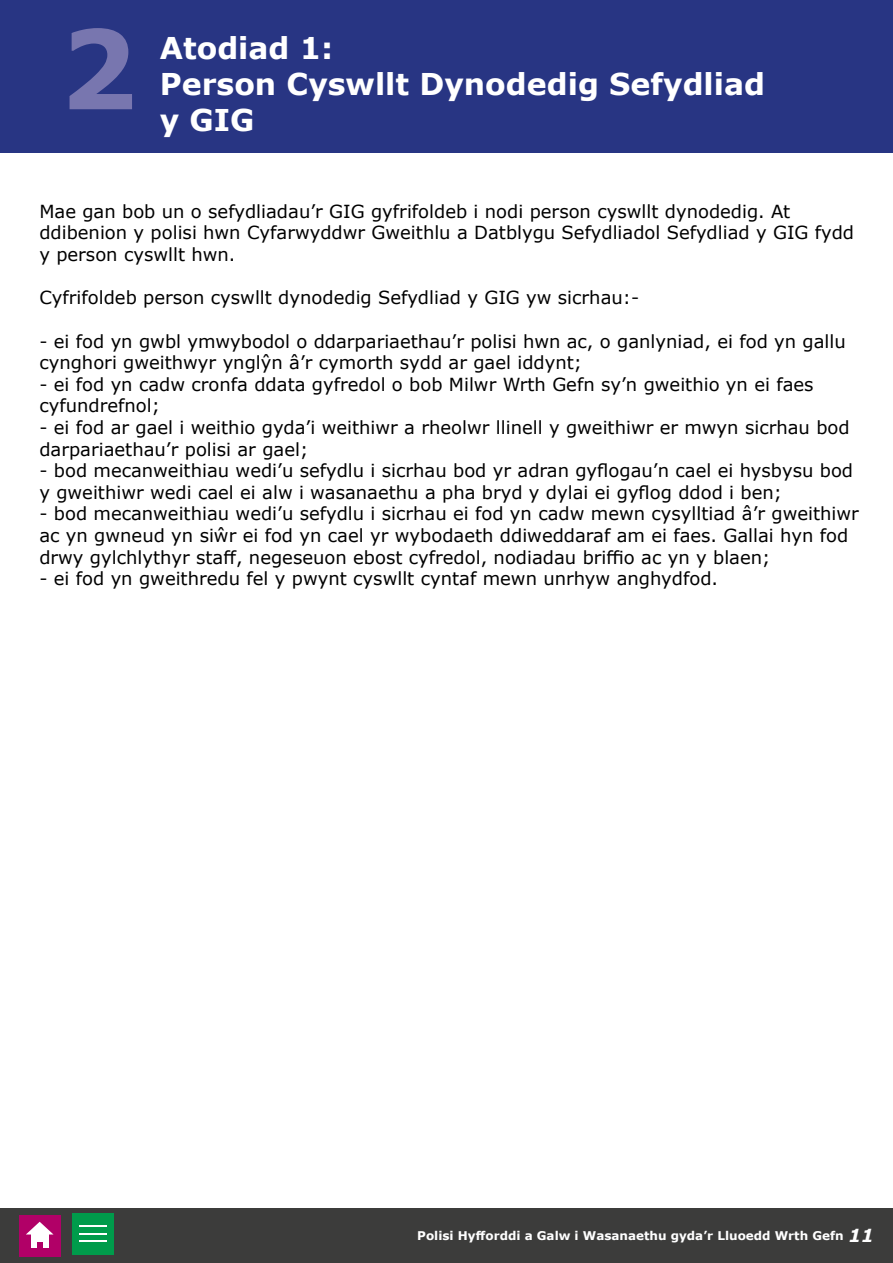
<style>
.page{position:relative;width:893px;height:1263px;background:#fff}
.page>*{position:absolute;margin:0;border:0;box-sizing:border-box;transform-origin:0 0}
.t1{font:700 109.5px "Verdana";color:#7876af}
.t2{font:700 30px/36px "Verdana";color:#fff}
.t3{font:18px/21.6px "Verdana";color:#000}
.t4{font:700 12px "Verdana";color:#fff}
.s1{font-style:italic;font-size:18px}
</style>
<div class="page">
<div style="left:0;top:1208px;width:893px;height:55px;background:#3c3c3b"></div>
<div style="left:0;top:0;width:893px;height:152px;background:#283583"></div>
<div style="left:19px;top:1215px;width:41px;height:41px;background:#b10067"></div>
<div style="left:31px;top:1234px;width:17px;height:14px;background:#fff"></div>
<svg style="left:26px;top:1222px;width:27px;height:12px"></svg>
<svg style="left:37px;top:1242px;width:5px;height:6px"></svg>
<div style="left:72px;top:1213px;width:42px;height:41px;background:#009b4b"></div>
<svg style="left:79px;top:1226px;width:28px;height:1px"></svg>
<svg style="left:79px;top:1233px;width:28px;height:1px"></svg>
<svg style="left:79px;top:1241px;width:28px;height:1px"></svg>
<h1 class="t1" style="left:60px;top:-8px;width:79px">2</h1>
<h2 class="t2" style="left:160px;top:29px;width:607px">Atodiad 1:<br>Person Cyswllt Dynodedig Sefydliad y GIG</h2>
<p class="t3" style="left:39px;top:200px;width:816px">Mae gan bob un o sefydliadau’r GIG gyfrifoldeb i nodi person cyswllt dynodedig. At ddibenion y polisi hwn Cyfarwyddwr Gweithlu a Datblygu Sefydliadol Sefydliad y GIG fydd y person cyswllt hwn.</p>
<p class="t3" style="left:39px;top:287px;width:601px">Cyfrifoldeb person cyswllt dynodedig Sefydliad y GIG yw sicrhau:-</p>
<p class="t3" style="left:39px;top:330px;width:808px">- ei fod yn gwbl ymwybodol o ddarpariaethau’r polisi hwn ac, o ganlyniad, ei fod yn gallu cynghori gweithwyr ynglŷn â’r cymorth sydd ar gael iddynt;</p>
<p class="t3" style="left:39px;top:373px;width:776px">- ei fod yn cadw cronfa ddata gyfredol o bob Milwr Wrth Gefn sy’n gweithio yn ei faes cyfundrefnol;</p>
<p class="t3" style="left:39px;top:416px;width:812px">- ei fod ar gael i weithio gyda’i weithiwr a rheolwr llinell y gweithiwr er mwyn sicrhau bod darpariaethau’r polisi ar gael;</p>
<p class="t3" style="left:39px;top:460px;width:815px">- bod mecanweithiau wedi’u sefydlu i sicrhau bod yr adran gyflogau’n cael ei hysbysu bod y gweithiwr wedi cael ei alw i wasanaethu a pha bryd y dylai ei gyflog ddod i ben;</p>
<p class="t3" style="left:39px;top:503px;width:821px">- bod mecanweithiau wedi’u sefydlu i sicrhau ei fod yn cadw mewn cysylltiad â’r gweithiwr ac yn gwneud yn siŵr ei fod yn cael yr wybodaeth ddiweddaraf am ei faes. Gallai hyn fod drwy gylchlythyr staff, negeseuon ebost cyfredol, nodiadau briffio ac yn y blaen;</p>
<p class="t3" style="left:39px;top:568px;width:680px">- ei fod yn gweithredu fel y pwynt cyswllt cyntaf mewn unrhyw anghydfod.</p>
<p class="t4" style="left:417px;top:1227px;width:458px">Polisi Hyfforddi a Galw i Wasanaethu gyda’r Lluoedd Wrth Gefn <span class="s1">11</span></p>
</div>
